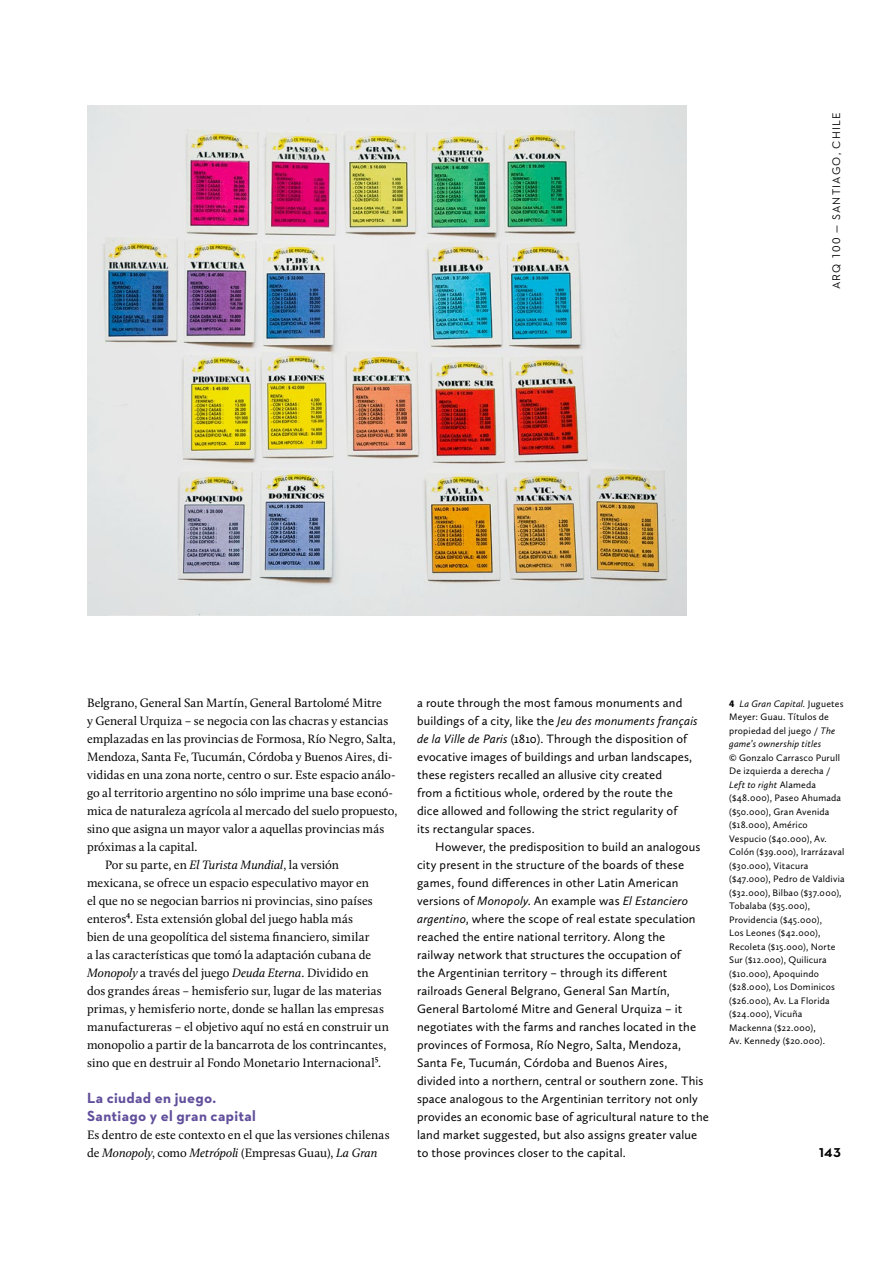
<style>
.page{position:relative;width:893px;height:1263px;background:#fff}
.page>*{position:absolute;margin:0;border:0;box-sizing:border-box;transform-origin:0 0}
.t1{font:700 15px/18px "Neutraface 2 Text";letter-spacing:.025em;color:#614e9b}
.t2{font:700 13.05px "Neutraface 2 Text";color:#000}
.t3{font:12.6px/18px "Calluna Sans";letter-spacing:.015em;color:#000}
.t4{font:12.6px/18px "Calluna";color:#000}
.t5{font:11.25px "Neutraface 2 Text";letter-spacing:.11em;color:#000}
.t6{font:9.75px/13.5px "Calluna Sans";letter-spacing:.02em;color:#000}
.s1{font-style:italic}
.s2{font-weight:900}
</style>
<div class="page">
<img style="left:87px;top:105px;width:599px;height:511px">
<p class="t5" style="left:829px;top:289px;width:179px;rotate:-90deg">ARQ 100 — SANTIAGO, CHILE</p>
<p class="t4" style="left:87px;top:694px;width:296px">Belgrano, General San Martín, General Bartolomé Mitre</p>
<p class="t4" style="left:87px;top:712px;width:303px">y General Urquiza – se negocia con las chacras y estancias</p>
<p class="t4" style="left:87px;top:730px;width:310px">emplazadas en las provincias de Formosa, Río Negro, Salta,</p>
<p class="t4" style="left:87px;top:748px;width:307px">Mendoza, Santa Fe, Tucumán, Córdoba y Buenos Aires, di-</p>
<p class="t4" style="left:87px;top:766px;width:310px">vididas en una zona norte, centro o sur. Este espacio análo-</p>
<p class="t4" style="left:87px;top:784px;width:307px">go al territorio argentino no sólo imprime una base econó-</p>
<p class="t4" style="left:87px;top:802px;width:312px">mica de naturaleza agrícola al mercado del suelo propuesto,</p>
<p class="t4" style="left:87px;top:820px;width:299px">sino que asigna un mayor valor a aquellas provincias más</p>
<p class="t4" style="left:87px;top:838px;width:112px">próximas a la capital.</p>
<p class="t4" style="left:105px;top:856px;width:235px">Por su parte, en <span class="s1">El Turista Mundial</span>, la versión</p>
<p class="t4" style="left:87px;top:874px;width:283px">mexicana, se ofrece un espacio especulativo mayor en</p>
<p class="t4" style="left:87px;top:892px;width:287px">el que no se negocian barrios ni provincias, sino países</p>
<p class="t4" style="left:87px;top:910px;width:267px">enteros4. Esta extensión global del juego habla más</p>
<p class="t4" style="left:87px;top:928px;width:284px">bien de una geopolítica del sistema financiero, similar</p>
<p class="t4" style="left:87px;top:946px;width:286px">a las características que tomó la adaptación cubana de</p>
<p class="t4" style="left:87px;top:964px;width:283px"><span class="s1">Monopoly</span> a través del juego <span class="s1">Deuda Eterna</span>. Dividido en</p>
<p class="t4" style="left:87px;top:982px;width:296px">dos grandes áreas – hemisferio sur, lugar de las materias</p>
<p class="t4" style="left:87px;top:1000px;width:298px">primas, y hemisferio norte, donde se hallan las empresas</p>
<p class="t4" style="left:87px;top:1018px;width:303px">manufactureras – el objetivo aquí no está en construir un</p>
<p class="t4" style="left:87px;top:1036px;width:301px">monopolio a partir de la bancarrota de los contrincantes,</p>
<p class="t4" style="left:87px;top:1054px;width:295px">sino que en destruir al Fondo Monetario Internacional5.</p>
<p class="t1" style="left:87px;top:1089px;width:170px">La ciudad en juego.<br>Santiago y el gran capital</p>
<p class="t4" style="left:87px;top:1126px;width:304px">Es dentro de este contexto en el que las versiones chilenas de <span class="s1">Monopoly</span>, como <span class="s1">Metrópoli</span> (Empresas Guau), <span class="s1">La Gran</span></p>
<p class="t3" style="left:417px;top:694px;width:282px">a route through the most famous monuments and buildings of a city, like the <span class="s1">Jeu des monuments français de la Ville de Paris</span> (1810). Through the disposition of evocative images of buildings and urban landscapes, these registers recalled an allusive city created<br>from a fictitious whole, ordered by the route the<br>dice allowed and following the strict regularity of<br>its rectangular spaces.</p>
<p class="t3" style="left:417px;top:838px;width:293px;text-indent:18px">However, the predisposition to build an analogous city present in the structure of the boards of these games, found differences in other Latin American versions of <span class="s1">Monopoly</span>. An example was <span class="s1">El Estanciero argentino</span>, where the scope of real estate speculation reached the entire national territory. Along the<br>railway network that structures the occupation of<br>the Argentinian territory – through its different railroads General Belgrano, General San Martín, General Bartolomé Mitre and General Urquiza – it negotiates with the farms and ranches located in the provinces of Formosa, Río Negro, Salta, Mendoza, Santa Fe, Tucumán, Córdoba and Buenos Aires, divided into a northern, central or southern zone. This space analogous to the Argentinian territory not only provides an economic base of agricultural nature to the land market suggested, but also assigns greater value to those provinces closer to the capital.</p>
<p class="t6" style="left:729px;top:697px;width:116px"><span class="s2">4</span> <span class="s1">La Gran Capital.</span> Juguetes<br>Meyer: Guau. Títulos de propiedad del juego / <span class="s1">The game’s ownership titles</span></p>
<p class="t6" style="left:729px;top:751px;width:117px">© Gonzalo Carrasco Purull<br>De izquierda a derecha /<br><span class="s1">Left to right</span> Alameda ($48.000), Paseo Ahumada ($50.000), Gran Avenida ($18.000), Américo<br>Vespucio ($40.000), Av.<br>Colón ($39.000), Irarrázaval ($30.000), Vitacura ($47.000), Pedro de Valdivia ($32.000), Bilbao ($37.000),<br>Tobalaba ($35.000),<br>Providencia ($45.000),<br>Los Leones ($42.000),<br>Recoleta ($15.000), Norte<br>Sur ($12.000), Quilicura ($10.000), Apoquindo ($28.000), Los Dominicos ($26.000), Av. La Florida ($24.000), Vicuña<br>Mackenna ($22.000),<br>Av. Kennedy ($20.000).</p>
<p class="t2" style="left:819px;top:1144px;width:23px">143</p>
</div>
